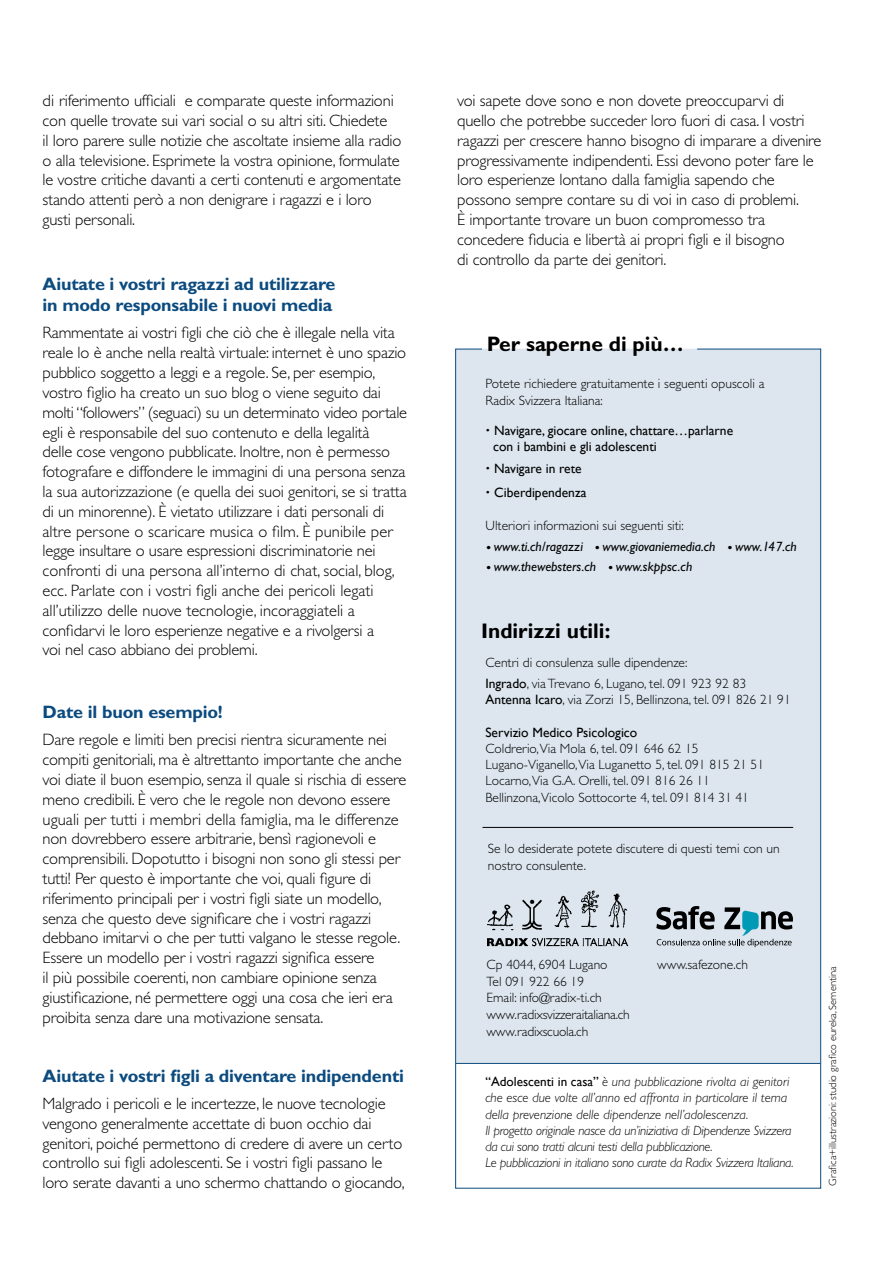
<style>
.page{position:relative;width:893px;height:1263px;background:#fff}
.page>*{position:absolute;margin:0;border:0;box-sizing:border-box;transform-origin:0 0}
.t1{font:700 21px "Gill Sans";color:#000}
.t2{font:700 21px "Gill Sans";color:#000}
.t3{font:700 18px/21.6px "Gill Sans";letter-spacing:-.01em;color:#0c4b7f}
.t4{font:300 16.5px/19.8px "Gill Sans";letter-spacing:-.01em;color:#000}
.t5{font:300 13.5px/16.2px "Gill Sans";color:#000}
.t6{font:italic 300 13.5px/16.2px "Gill Sans";letter-spacing:-.02em;color:#000}
.t7{font:13.5px/16.2px "Gill Sans";color:#000}
.t8{font:italic 13.5px "Gill Sans";color:#000}
.t9{font:300 10.5px "Gill Sans";color:#000}
.s1{font-weight:400}
.s2{font-weight:400;font-style:normal;font-size:13.2px}
</style>
<div class="page">
<svg style="left:455px;top:348px;width:366px;height:841px"></svg>
<svg style="left:487px;top:545px;width:4px;height:4px"></svg>
<svg style="left:596px;top:545px;width:3px;height:4px"></svg>
<svg style="left:728px;top:545px;width:4px;height:4px"></svg>
<svg style="left:487px;top:565px;width:4px;height:4px"></svg>
<svg style="left:609px;top:565px;width:3px;height:4px"></svg>
<p class="t4" style="left:43px;top:91px;width:360px">di riferimento ufficiali e comparate queste informazioni con quelle trovate sui vari social o su altri siti. Chiedete<br>il loro parere sulle notizie che ascoltate insieme alla radio o alla televisione. Esprimete la vostra opinione, formulate le vostre critiche davanti a certi contenuti e argomentate stando attenti però a non denigrare i ragazzi e i loro gusti personali.</p>
<p class="t3" style="left:43px;top:273px;width:294px">Aiutate i vostri ragazzi ad utilizzare in modo responsabile i nuovi media</p>
<p class="t4" style="left:43px;top:323px;width:366px">Rammentate ai vostri figli che ciò che è illegale nella vita reale lo è anche nella realtà virtuale: internet è uno spazio pubblico soggetto a leggi e a regole. Se, per esempio, vostro figlio ha creato un suo blog o viene seguito dai molti “followers” (seguaci) su un determinato video portale egli è responsabile del suo contenuto e della legalità<br>delle cose vengono pubblicate. Inoltre, non è permesso fotografare e diffondere le immagini di una persona senza la sua autorizzazione (e quella dei suoi genitori, se si tratta di un minorenne). È vietato utilizzare i dati personali di altre persone o scaricare musica o film. È punibile per legge insultare o usare espressioni discriminatorie nei confronti di una persona all’interno di chat, social, blog, ecc. Parlate con i vostri figli anche dei pericoli legati all’utilizzo delle nuove tecnologie, incoraggiateli a confidarvi le loro esperienze negative e a rivolgersi a<br>voi nel caso abbiano dei problemi.</p>
<p class="t3" style="left:43px;top:701px;width:182px">Date il buon esempio!</p>
<p class="t4" style="left:43px;top:730px;width:365px">Dare regole e limiti ben precisi rientra sicuramente nei compiti genitoriali, ma è altrettanto importante che anche voi diate il buon esempio, senza il quale si rischia di essere meno credibili. È vero che le regole non devono essere uguali per tutti i membri della famiglia, ma le differenze non dovrebbero essere arbitrarie, bensì ragionevoli e comprensibili. Dopotutto i bisogni non sono gli stessi per tutti! Per questo è importante che voi, quali figure di riferimento principali per i vostri figli siate un modello, senza che questo deve significare che i vostri ragazzi debbano imitarvi o che per tutti valgano le stesse regole.<br>Essere un modello per i vostri ragazzi significa essere<br>il più possibile coerenti, non cambiare opinione senza giustificazione, né permettere oggi una cosa che ieri era proibita senza dare una motivazione sensata.</p>
<p class="t3" style="left:43px;top:1065px;width:363px">Aiutate i vostri figli a diventare indipendenti</p>
<p class="t4" style="left:43px;top:1093px;width:364px">Malgrado i pericoli e le incertezze, le nuove tecnologie vengono generalmente accettate di buon occhio dai genitori, poiché permettono di credere di avere un certo controllo sui figli adolescenti. Se i vostri figli passano le loro serate davanti a uno schermo chattando o giocando,</p>
<p class="t4" style="left:457px;top:91px;width:366px">voi sapete dove sono e non dovete preoccuparvi di quello che potrebbe succeder loro fuori di casa. I vostri ragazzi per crescere hanno bisogno di imparare a divenire progressivamente indipendenti. Essi devono poter fare le loro esperienze lontano dalla famiglia sapendo che possono sempre contare su di voi in caso di problemi.<br>È importante trovare un buon compromesso tra concedere fiducia e libertà ai propri figli e il bisogno<br>di controllo da parte dei genitori.</p>
<p class="t1" style="left:487px;top:331px;width:198px">Per saperne di più…</p>
<p class="t5" style="left:486px;top:376px;width:280px">Potete richiedere gratuitamente i seguenti opuscoli a<br>Radix Svizzera Italiana:</p>
<p class="t7" style="left:493px;top:422px;width:241px">Navigare, giocare online, chattare…parlarne con i bambini e gli adolescenti</p>
<p class="t7" style="left:494px;top:457px;width:94px;line-height:24px">Navigare in rete<br>Ciberdipendenza</p>
<p class="t5" style="left:486px;top:517px;width:200px">Ulteriori informazioni sui seguenti siti:</p>
<p class="t8" style="left:494px;top:538px;width:91px">www.ti.ch/ragazzi</p>
<p class="t8" style="left:603px;top:538px;width:115px">www.giovaniemedia.ch</p>
<p class="t8" style="left:735px;top:538px;width:63px">www.147.ch</p>
<p class="t8" style="left:494px;top:558px;width:104px">www.thewebsters.ch</p>
<p class="t8" style="left:616px;top:558px;width:78px">www.skppsc.ch</p>
<p class="t2" style="left:481px;top:618px;width:131px">Indirizzi utili:</p>
<p class="t5" style="left:485px;top:652px;width:262px;line-height:21px">Centri di consulenza sulle dipendenze:<br><span class="s1">Ingrado</span>, via Trevano 6, Lugano, tel. 091 923 92 83</p>
<p class="t5" style="left:485px;top:692px;width:307px"><span class="s1">Antenna Icaro</span>, via Zorzi 15, Bellinzona, tel. 091 826 21 91</p>
<p class="t7" style="left:485px;top:724px;width:153px">Servizio Medico Psicologico</p>
<p class="t5" style="left:485px;top:740px;width:280px">Coldrerio,Via Mola 6, tel. 091 646 62 15<br>Lugano-Viganello,Via Luganetto 5, tel. 091 815 21 51<br>Locarno,Via G.A. Orelli, tel. 091 816 26 11<br>Bellinzona,Vicolo Sottocorte 4, tel. 091 814 31 41</p>
<p class="t5" style="left:488px;top:841px;width:293px">Se lo desiderate potete discutere di questi temi con un nostro consulente.</p>
<p class="t5" style="left:487px;top:957px;width:123px">Cp 4044, 6904 Lugano<br>Tel 091 922 66 19<br>Email: info@radix-ti.ch</p>
<p class="t5" style="left:487px;top:1007px;width:145px">www.radixsvizzeraitaliana.ch www.radixscuola.ch</p>
<p class="t5" style="left:657px;top:957px;width:92px">www.safezone.ch</p>
<p class="t6" style="left:485px;top:1074px;width:310px"><span class="s2">“Adolescenti in casa”</span> è una pubblicazione rivolta ai genitori che esce due volte all’anno ed affronta in particolare il tema della prevenzione delle dipendenze nell’adolescenza.<br>Il progetto originale nasce da un’iniziativa di Dipendenze Svizzera da cui sono tratti alcuni testi della pubblicazione.<br>Le pubblicazioni in italiano sono curate da Radix Svizzera Italiana.</p>
<p class="t9" style="left:827px;top:1185px;width:221px;rotate:-90deg">Grafica+illustrazioni: studio grafico eureka, Sementina</p>
</div>
